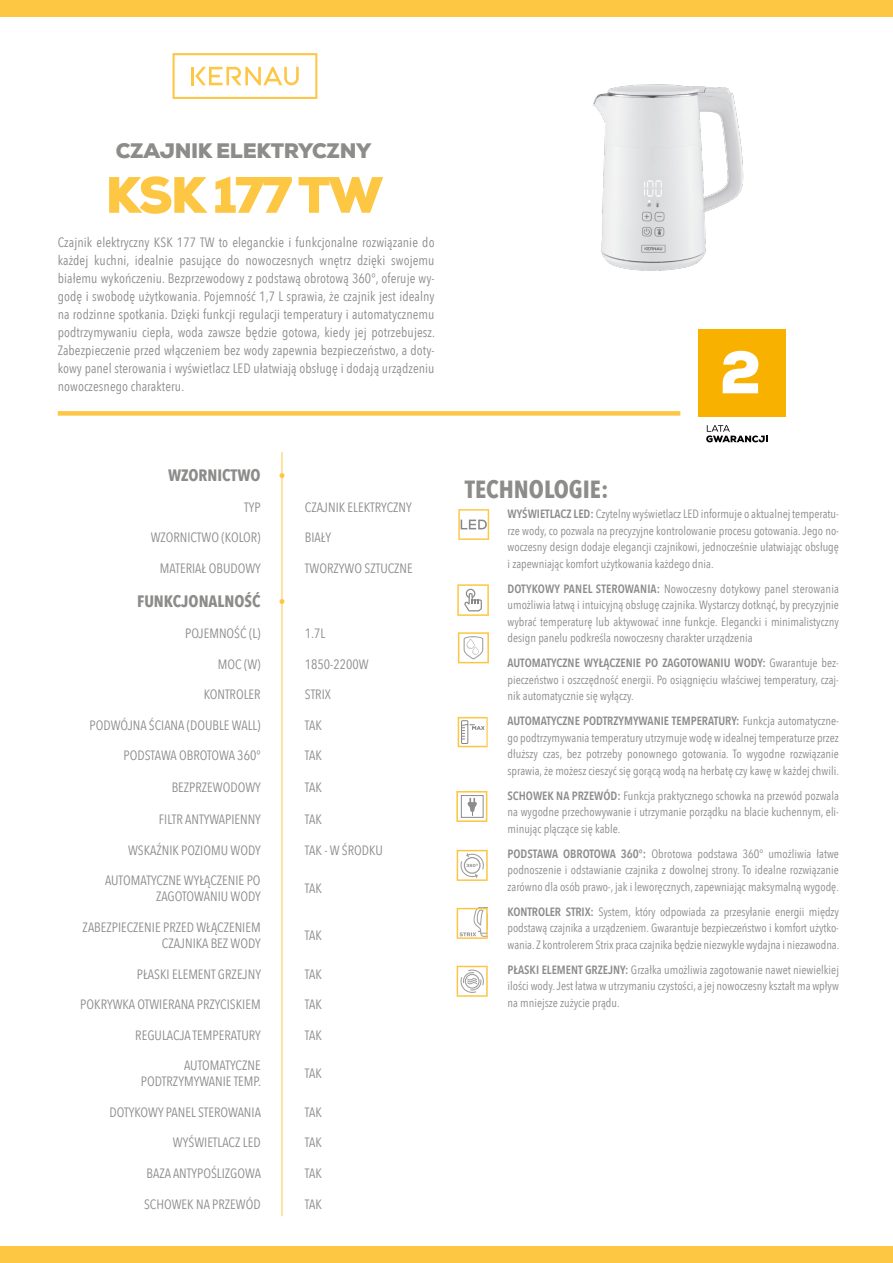
<style>
.page{position:relative;width:893px;height:1263px;background:#fff}
.page>*{position:absolute;margin:0;border:0;box-sizing:border-box;transform-origin:0 0}
.t1{font:900 51px "Nexa";letter-spacing:-.05em;color:#fdc643}
.t2{font:700 24.75px "Avenir Next Condensed";color:#8c8c8b}
.t3{font:900 21px "Nexa";letter-spacing:-.015em;color:#8c8c8b}
.t4{font:700 16.5px "Avenir Next Condensed";color:#8c8c8b}
.t5{font:13.5px/18px "Avenir Next Condensed";color:#8c8c8b;text-align:right}
.t6{font:12px/16.5px "Avenir Next Condensed";color:#8c8c8b;text-align:justify}
.s1{font-weight:600}
</style>
<div class="page">
<hr style="left:282px;top:452px;width:1px;height:764px;background:#fdc643">
<div style="left:0;top:0;width:893px;height:16px;background:#fdc643"></div>
<svg style="left:279px;top:473px;width:5px;height:5px"></svg>
<div style="left:58px;top:411px;width:622px;height:5px;background:#fdc643"></div>
<svg style="left:279px;top:599px;width:5px;height:5px"></svg>
<div style="left:0;top:1247px;width:893px;height:16px;background:#fdc643"></div>
<svg style="left:706px;top:425px;width:62px;height:17px"></svg>
<div style="left:698px;top:329px;width:88px;height:88px;background:#f9b100"></div>
<svg style="left:723px;top:351px;width:35px;height:42px"></svg>
<svg style="left:173px;top:53px;width:144px;height:46px"></svg>
<hr style="left:191px;top:67px;width:3px;height:18px;background:#fdc643">
<svg style="left:457px;top:966px;width:31px;height:31px"></svg>
<svg style="left:457px;top:850px;width:31px;height:31px"></svg>
<svg style="left:457px;top:908px;width:31px;height:31px"></svg>
<img style="left:593px;top:84px;width:151px;height:187px">
<svg style="left:458px;top:509px;width:31px;height:31px"></svg>
<svg style="left:457px;top:584px;width:32px;height:32px"></svg>
<svg style="left:458px;top:632px;width:31px;height:31px"></svg>
<svg style="left:458px;top:717px;width:30px;height:30px"></svg>
<svg style="left:456px;top:791px;width:31px;height:31px"></svg>
<div style="left:461px;top:795px;width:22px;height:23px;border:1px solid #8c8c8b"></div>
<h3 class="t3" style="left:116px;top:137px;width:257px">CZAJNIK ELEKTRYCZNY</h3>
<h1 class="t1" style="left:105px;top:162px;width:279px">KSK 177 TW</h1>
<p class="t5" style="left:58px;top:233px;width:379px;text-align:justify">Czajnik elektryczny KSK 177 TW to eleganckie i funkcjonalne rozwiązanie do każdej kuchni, idealnie pasujące do nowoczesnych wnętrz dzięki swojemu białemu wykończeniu. Bezprzewodowy z podstawą obrotową 360°, oferuje wy&shy;godę i swobodę użytkowania. Pojemność 1,7 L sprawia, że czajnik jest idealny na rodzinne spotkania. Dzięki funkcji regulacji temperatury i automatycznemu podtrzymywaniu ciepła, woda zawsze będzie gotowa, kiedy jej potrzebujesz.<br>Zabezpieczenie przed włączeniem bez wody zapewnia bezpieczeństwo, a doty&shy;kowy panel sterowania i wyświetlacz LED ułatwiają obsługę i dodają urządzeniu nowoczesnego charakteru.</p>
<h3 class="t4" style="left:168px;top:465px;width:94px">WZORNICTWO</h3>
<p class="t5" style="left:244px;top:497px;width:18px">TYP</p>
<p class="t5" style="left:305px;top:497px;width:108px">CZAJNIK ELEKTRYCZNY</p>
<p class="t5" style="left:151px;top:528px;width:111px">WZORNICTWO (KOLOR)</p>
<p class="t5" style="left:305px;top:528px;width:28px">BIAŁY</p>
<p class="t5" style="left:160px;top:558px;width:103px">MATERIAŁ OBUDOWY</p>
<p class="t5" style="left:305px;top:558px;width:109px">TWORZYWO SZTUCZNE</p>
<h3 class="t4" style="left:137px;top:591px;width:125px">FUNKCJONALNOŚĆ</h3>
<p class="t5" style="left:185px;top:624px;width:77px">POJEMNOŚĆ (L)</p>
<p class="t5" style="left:305px;top:624px;width:22px">1.7L</p>
<p class="t5" style="left:218px;top:654px;width:44px">MOC (W)</p>
<p class="t5" style="left:305px;top:654px;width:65px">1850-2200W</p>
<p class="t5" style="left:204px;top:685px;width:58px">KONTROLER</p>
<p class="t5" style="left:305px;top:685px;width:28px">STRIX</p>
<p class="t5" style="left:89px;top:715px;width:173px">PODWÓJNA ŚCIANA (DOUBLE WALL)</p>
<p class="t5" style="left:305px;top:715px;width:19px">TAK</p>
<p class="t5" style="left:124px;top:746px;width:139px">PODSTAWA OBROTOWA 360°</p>
<p class="t5" style="left:305px;top:746px;width:19px">TAK</p>
<p class="t5" style="left:172px;top:778px;width:91px">BEZPRZEWODOWY</p>
<p class="t5" style="left:305px;top:778px;width:19px">TAK</p>
<p class="t5" style="left:159px;top:810px;width:104px">FILTR ANTYWAPIENNY</p>
<p class="t5" style="left:305px;top:810px;width:19px">TAK</p>
<p class="t5" style="left:128px;top:840px;width:134px">WSKAŹNIK POZIOMU WODY</p>
<p class="t5" style="left:305px;top:840px;width:80px">TAK - W ŚRODKU</p>
<p class="t5" style="left:105px;top:872px;width:157px;line-height:16.2px">AUTOMATYCZNE WYŁĄCZENIE PO<br>ZAGOTOWANIU WODY</p>
<p class="t5" style="left:305px;top:879px;width:19px">TAK</p>
<p class="t5" style="left:83px;top:918px;width:180px;line-height:16.2px">ZABEZPIECZENIE PRZED WŁĄCZENIEM<br>CZAJNIKA BEZ WODY</p>
<p class="t5" style="left:305px;top:926px;width:19px">TAK</p>
<p class="t5" style="left:137px;top:964px;width:126px">PŁASKI ELEMENT GRZEJNY</p>
<p class="t5" style="left:305px;top:964px;width:19px">TAK</p>
<p class="t5" style="left:80px;top:995px;width:182px">POKRYWKA OTWIERANA PRZYCISKIEM</p>
<p class="t5" style="left:305px;top:995px;width:19px">TAK</p>
<p class="t5" style="left:135px;top:1025px;width:127px">REGULACJA TEMPERATURY</p>
<p class="t5" style="left:305px;top:1025px;width:19px">TAK</p>
<p class="t5" style="left:141px;top:1057px;width:122px;line-height:16.2px">AUTOMATYCZNE<br>PODTRZYMYWANIE TEMP.</p>
<p class="t5" style="left:305px;top:1064px;width:19px">TAK</p>
<p class="t5" style="left:110px;top:1102px;width:153px">DOTYKOWY PANEL STEROWANIA</p>
<p class="t5" style="left:305px;top:1102px;width:19px">TAK</p>
<p class="t5" style="left:173px;top:1133px;width:89px">WYŚWIETLACZ LED</p>
<p class="t5" style="left:305px;top:1133px;width:19px">TAK</p>
<p class="t5" style="left:147px;top:1163px;width:116px">BAZA ANTYPOŚLIZGOWA</p>
<p class="t5" style="left:305px;top:1163px;width:19px">TAK</p>
<p class="t5" style="left:144px;top:1194px;width:118px">SCHOWEK NA PRZEWÓD</p>
<p class="t5" style="left:305px;top:1194px;width:19px">TAK</p>
<h2 class="t2" style="left:465px;top:475px;width:145px">TECHNOLOGIE:</h2>
<p class="t6" style="left:507px;top:505px;width:333px"><span class="s1">WYŚWIETLACZ LED:</span> Czytelny wyświetlacz LED informuje o aktualnej temperatu&shy;rze wody, co pozwala na precyzyjne kontrolowanie procesu gotowania. Jego no&shy;woczesny design dodaje elegancji czajnikowi, jednocześnie ułatwiając obsługę i zapewniając komfort użytkowania każdego dnia.</p>
<p class="t6" style="left:507px;top:580px;width:333px"><span class="s1">DOTYKOWY PANEL STEROWANIA:</span> Nowoczesny dotykowy panel sterowania umożliwia łatwą i intuicyjną obsługę czajnika. Wystarczy dotknąć, by precyzyjnie wybrać temperaturę lub aktywować inne funkcje. Elegancki i minimalistyczny design panelu podkreśla nowoczesny charakter urządzenia</p>
<p class="t6" style="left:507px;top:654px;width:333px"><span class="s1">AUTOMATYCZNE WYŁĄCZENIE PO ZAGOTOWANIU WODY:</span> Gwarantuje bez&shy;pieczeństwo i oszczędność energii. Po osiągnięciu właściwej temperatury, czaj&shy;nik automatycznie się wyłączy.</p>
<p class="t6" style="left:507px;top:712px;width:333px"><span class="s1">AUTOMATYCZNE PODTRZYMYWANIE TEMPERATURY:</span> Funkcja automatyczne&shy;go podtrzymywania temperatury utrzymuje wodę w idealnej temperaturze przez dłuższy czas, bez potrzeby ponownego gotowania. To wygodne rozwiązanie sprawia, że możesz cieszyć się gorącą wodą na herbatę czy kawę w każdej chwili.</p>
<p class="t6" style="left:507px;top:787px;width:333px"><span class="s1">SCHOWEK NA PRZEWÓD:</span> Funkcja praktycznego schowka na przewód pozwala na wygodne przechowywanie i utrzymanie porządku na blacie kuchennym, eli&shy;minując plączące się kable.</p>
<p class="t6" style="left:507px;top:845px;width:333px"><span class="s1">PODSTAWA OBROTOWA 360°:</span> Obrotowa podstawa 360° umożliwia łatwe podnoszenie i odstawianie czajnika z dowolnej strony. To idealne rozwiązanie zarówno dla osób prawo-, jak i leworęcznych, zapewniając maksymalną wygodę.</p>
<p class="t6" style="left:507px;top:903px;width:333px"><span class="s1">KONTROLER STRIX:</span> System, który odpowiada za przesyłanie energii między podstawą czajnika a urządzeniem. Gwarantuje bezpieczeństwo i komfort użytko&shy;wania. Z kontrolerem Strix praca czajnika będzie niezwykle wydajna i niezawodna.</p>
<p class="t6" style="left:507px;top:961px;width:333px"><span class="s1">PŁASKI ELEMENT GRZEJNY:</span> Grzałka umożliwia zagotowanie nawet niewielkiej ilości wody. Jest łatwa w utrzymaniu czystości, a jej nowoczesny kształt ma wpływ na mniejsze zużycie prądu.</p>
</div>
